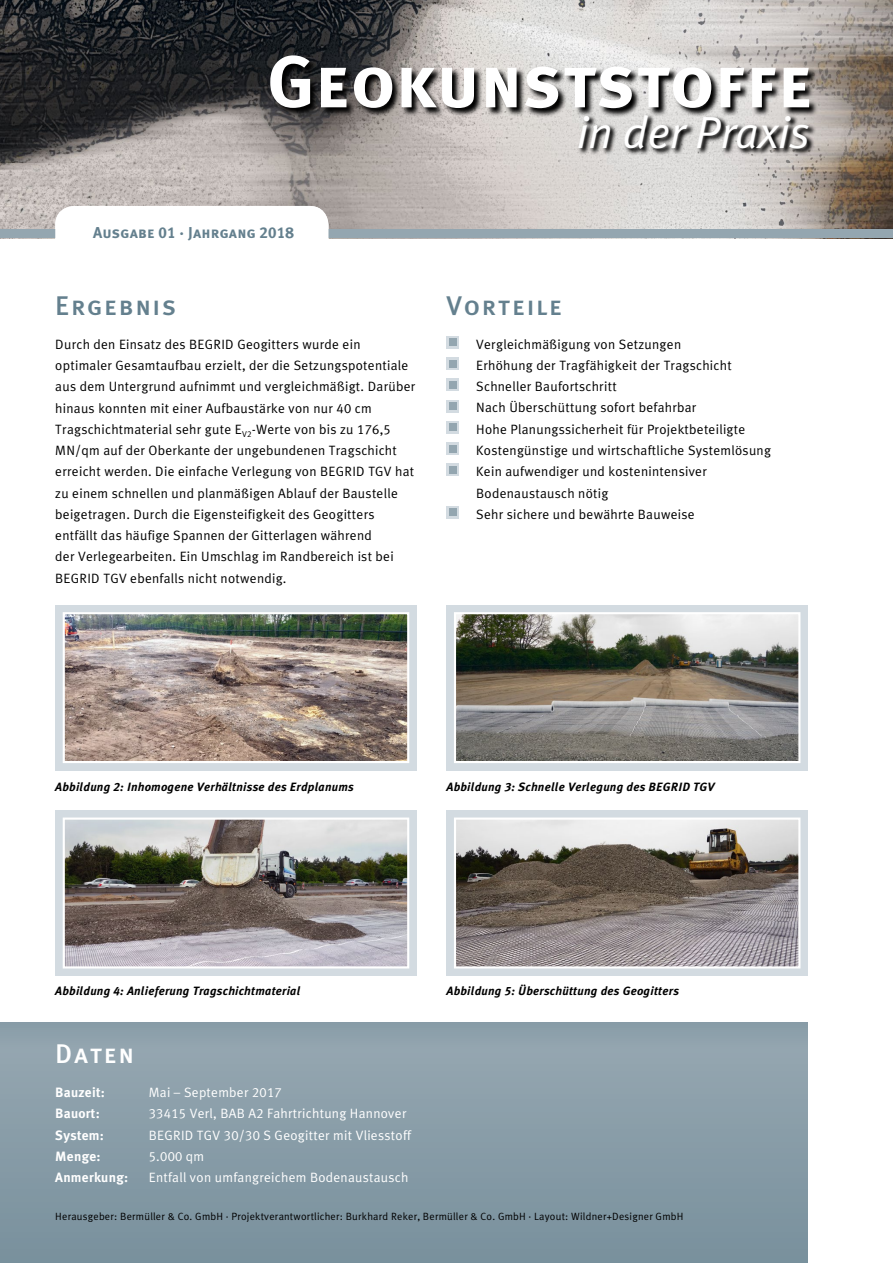
<style>
.page{position:relative;width:893px;height:1263px;background:#fff}
.page>*{position:absolute;margin:0;border:0;box-sizing:border-box;transform-origin:0 0}
.t1{font:73.5px "Meta Plus Bold Caps";color:#fff}
.t2{font:italic 45px "Meta Plus Normal";color:#fff}
.t3{font:27px "Meta Plus Medium Caps";letter-spacing:.06em;color:#64808e}
.t4{font:27px "Meta Plus Medium Caps";letter-spacing:.06em;color:#fff}
.t5{font:15.75px "Meta Plus Bold Caps";letter-spacing:.01em;color:#64808e}
.t6{font:13.5px/21.3px "Meta Plus Wildner Normal";letter-spacing:.02em;color:#000}
.t7{font:13.5px "Meta Plus Wildner Normal";letter-spacing:.02em;color:#fff}
.t8{font:700 13.5px "Meta Plus Wildner";letter-spacing:.02em;color:#fff}
.t9{font:italic 700 12px "Meta Plus Wildner";letter-spacing:.02em;color:#000}
.t10{font:10.5px "Meta Plus Wildner Normal";letter-spacing:.02em;color:#000}
</style>
<div class="page">
<img style="left:0;top:0;width:893px;height:230px">
<div style="left:0;top:230px;width:893px;height:8px;background:#94a6b0"></div>
<div style="left:55px;top:206px;width:273px;height:55px;background:#fff;border-radius:19px"></div>
<svg style="left:270px;top:56px;width:548px;height:61px;background:#777574"></svg>
<svg style="left:577px;top:114px;width:240px;height:42px;background:#a2a19f"></svg>
<div style="left:446px;top:605px;width:362px;height:165px;background:#d3dbe1"></div>
<img style="left:457px;top:615px;width:340px;height:145px">
<div style="left:454px;top:612px;width:346px;height:151px;border:2px solid #fff"></div>
<div style="left:55px;top:810px;width:362px;height:166px;background:#d3dbe1"></div>
<img style="left:66px;top:820px;width:340px;height:145px">
<div style="left:63px;top:817px;width:346px;height:151px;border:2px solid #fff"></div>
<div style="left:55px;top:605px;width:362px;height:165px;background:#d3dbe1"></div>
<img style="left:66px;top:615px;width:340px;height:145px">
<div style="left:63px;top:612px;width:346px;height:151px;border:2px solid #fff"></div>
<div style="left:446px;top:810px;width:362px;height:166px;background:#d3dbe1"></div>
<img style="left:457px;top:820px;width:340px;height:145px">
<div style="left:454px;top:817px;width:346px;height:151px;border:2px solid #fff"></div>
<div style="left:446px;top:336px;width:13px;height:13px;background:#d3dbe1"></div>
<div style="left:449px;top:338px;width:8px;height:8px;background:#94a6b0"></div>
<div style="left:446px;top:357px;width:13px;height:13px;background:#d3dbe1"></div>
<div style="left:449px;top:360px;width:8px;height:8px;background:#94a6b0"></div>
<div style="left:446px;top:378px;width:13px;height:13px;background:#d3dbe1"></div>
<div style="left:449px;top:381px;width:8px;height:8px;background:#94a6b0"></div>
<div style="left:446px;top:400px;width:13px;height:12px;background:#d3dbe1"></div>
<div style="left:449px;top:402px;width:8px;height:8px;background:#94a6b0"></div>
<div style="left:446px;top:421px;width:13px;height:13px;background:#d3dbe1"></div>
<div style="left:449px;top:423px;width:8px;height:8px;background:#94a6b0"></div>
<div style="left:446px;top:442px;width:13px;height:13px;background:#d3dbe1"></div>
<div style="left:449px;top:445px;width:8px;height:8px;background:#94a6b0"></div>
<div style="left:446px;top:463px;width:13px;height:13px;background:#d3dbe1"></div>
<div style="left:449px;top:466px;width:8px;height:8px;background:#94a6b0"></div>
<div style="left:446px;top:506px;width:13px;height:13px;background:#d3dbe1"></div>
<div style="left:449px;top:508px;width:8px;height:8px;background:#94a6b0"></div>
<div style="left:0;top:1022px;width:808px;height:241px;background:linear-gradient(to right,#879ca7,#879ca7)"></div>
<h1 class="t1" style="left:267px;top:39px;width:548px">Geokunststoffe</h1>
<h2 class="t2" style="left:577px;top:106px;width:234px">in der Praxis</h2>
<p class="t5" style="left:93px;top:224px;width:202px">Ausgabe 01 · Jahrgang 2018</p>
<p class="t5" style="left:285px;top:224px;width:10px">0</p>
<h3 class="t3" style="left:55px;top:290px;width:122px">Ergebnis</h3>
<h3 class="t3" style="left:446px;top:290px;width:117px">Vorteile</h3>
<p class="t6" style="left:55px;top:333px;width:362px">Durch den Einsatz des BEGRID Geogitters wurde ein optimaler Gesamtaufbau erzielt, der die Setzungspotentiale aus dem Untergrund aufnimmt und vergleichmäßigt. Darüber hinaus konnten mit einer Aufbaustärke von nur 40 cm Tragschichtmaterial sehr gute E<sub>V2</sub>-Werte von bis zu 176,5<br>MN/qm auf der Oberkante der ungebundenen Tragschicht erreicht werden. Die einfache Verlegung von BEGRID TGV hat zu einem schnellen und planmäßigen Ablauf der Baustelle beigetragen. Durch die Eigensteifigkeit des Geogitters entfällt das häufige Spannen der Gitterlagen während<br>der Verlegearbeiten. Ein Umschlag im Randbereich ist bei BEGRID TGV ebenfalls nicht notwendig.</p>
<p class="t6" style="left:476px;top:333px;width:296px">Vergleichmäßigung von Setzungen<br>Erhöhung der Tragfähigkeit der Tragschicht Schneller Baufortschritt<br>Nach Überschüttung sofort befahrbar<br>Hohe Planungssicherheit für Projektbeteiligte Kostengünstige und wirtschaftliche Systemlösung Kein aufwendiger und kostenintensiver Bodenaustausch nötig<br>Sehr sichere und bewährte Bauweise</p>
<p class="t9" style="left:55px;top:780px;width:300px">Abbildung 2: Inhomogene Verhältnisse des Erdplanums</p>
<p class="t9" style="left:55px;top:984px;width:247px">Abbildung 4: Anlieferung Tragschichtmaterial</p>
<p class="t9" style="left:446px;top:780px;width:270px">Abbildung 3: Schnelle Verlegung des BEGRID TGV</p>
<p class="t9" style="left:446px;top:984px;width:234px">Abbildung 5: Überschüttung des Geogitters</p>
<h3 class="t4" style="left:55px;top:1038px;width:81px">Daten</h3>
<p class="t8" style="left:55px;top:1085px;width:51px">Bauzeit:</p>
<p class="t7" style="left:149px;top:1085px;width:134px">Mai – September 2017</p>
<p class="t8" style="left:55px;top:1106px;width:46px">Bauort:</p>
<p class="t7" style="left:149px;top:1106px;width:259px">33415 Verl, BAB A2 Fahrtrichtung Hannover</p>
<p class="t8" style="left:55px;top:1127px;width:50px">System:</p>
<p class="t7" style="left:149px;top:1127px;width:264px">BEGRID TGV 30/30 S Geogitter mit Vliesstoff</p>
<p class="t8" style="left:55px;top:1148px;width:47px">Menge:</p>
<p class="t7" style="left:149px;top:1148px;width:57px">5.000 qm</p>
<p class="t8" style="left:55px;top:1170px;width:74px">Anmerkung:</p>
<p class="t7" style="left:149px;top:1170px;width:261px">Entfall von umfangreichem Bodenaustausch</p>
<p class="t10" style="left:55px;top:1211px;width:630px">Herausgeber: Bermüller &amp; Co. GmbH · Projektverantwortlicher: Burkhard Reker, Bermüller &amp; Co. GmbH · Layout: Wildner+Designer GmbH</p>
</div>
